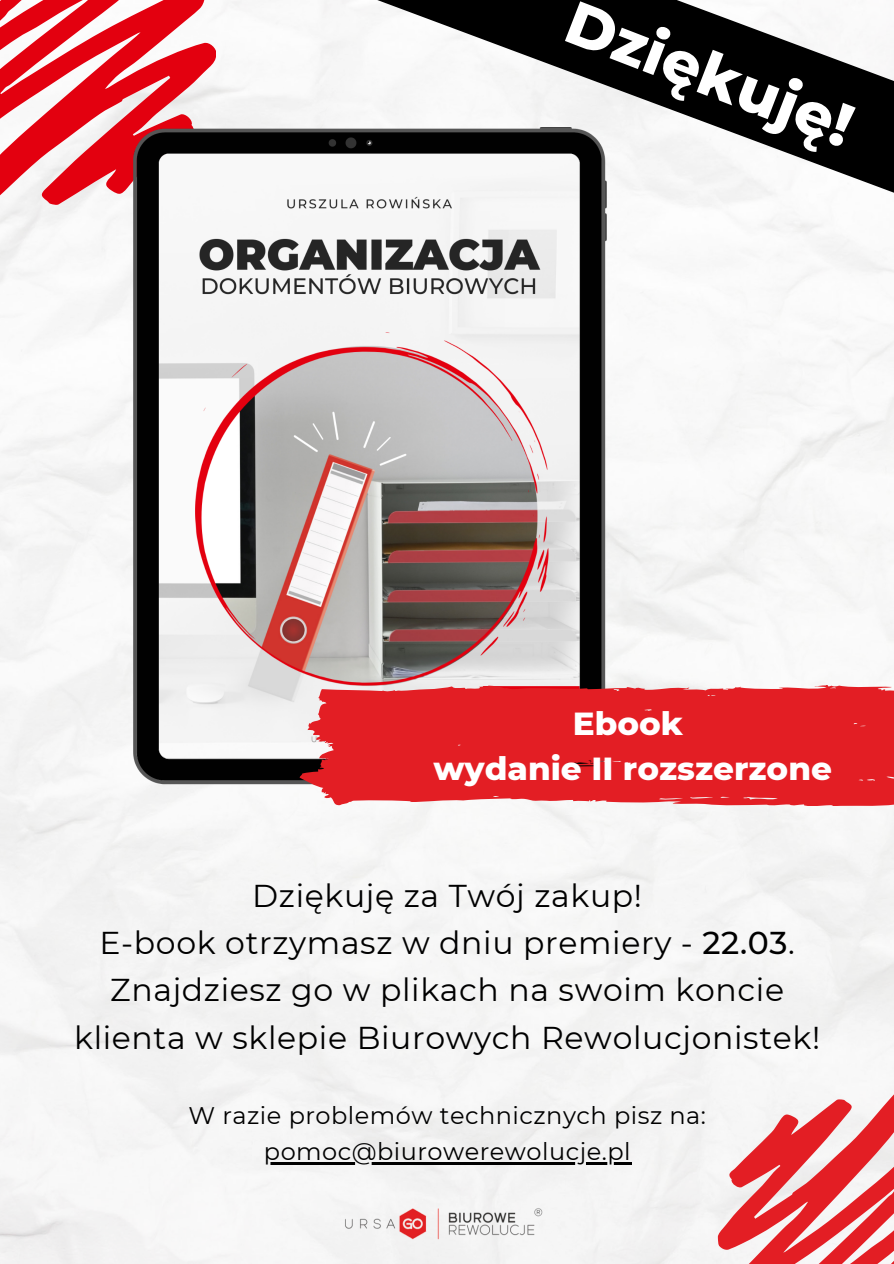
<style>
.page{position:relative;width:894px;height:1264px;background:#fff}
.page>*{position:absolute;margin:0;border:0;box-sizing:border-box;transform-origin:0 0}
.t1{font:800 60.6px "Montserrat";color:#fff}
.t2{font:800 32.55px "Montserrat";color:#fff}
.t3{font:31.5px/47.2px "Montserrat";letter-spacing:.02em;color:#000;text-align:center}
.t4{font:24px/36px "Montserrat";letter-spacing:.02em;color:#000;text-align:center}
.s1{font-weight:500}
</style>
<div class="page">
<div style="left:0;top:0;width:893px;height:1263px;background:#f6f6f6"></div>
<img style="left:343px;top:1200px;width:208px;height:47px">
<svg style="left:370px;top:0;width:523px;height:248px;fill:#f4f4f4"></svg>
<hr style="left:264px;top:1162px;width:367px;height:2px;background:#000">
<svg style="left:0;top:0;width:216px;height:215px;fill:#e3000f"></svg>
<img style="left:109px;top:125px;width:521px;height:699px">
<svg style="left:299px;top:685px;width:594px;height:120px;background:#e22e34"></svg>
<svg style="left:703px;top:1078px;width:190px;height:185px"></svg>
<p class="t1" style="left:581px;top:-15px;width:303px;rotate:21deg">Dziękuję!</p>
<p class="t2" style="left:572px;top:703px;width:112px">Ebook</p>
<p class="t2" style="left:433px;top:748px;width:400px">wydanie II rozszerzone</p>
<p class="t3" style="left:252px;top:871px;width:391px">Dziękuję za Twój zakup!</p>
<p class="t3" style="left:74px;top:918px;width:747px">E-book otrzymasz w dniu premiery - <span class="s1">22.03</span>.<br>Znajdziesz go w plikach na swoim koncie klienta w sklepie Biurowych Rewolucjonistek!</p>
<p class="t4" style="left:188px;top:1097px;width:519px">W razie problemów technicznych pisz na: pomoc@biurowerewolucje.pl</p>
</div>
